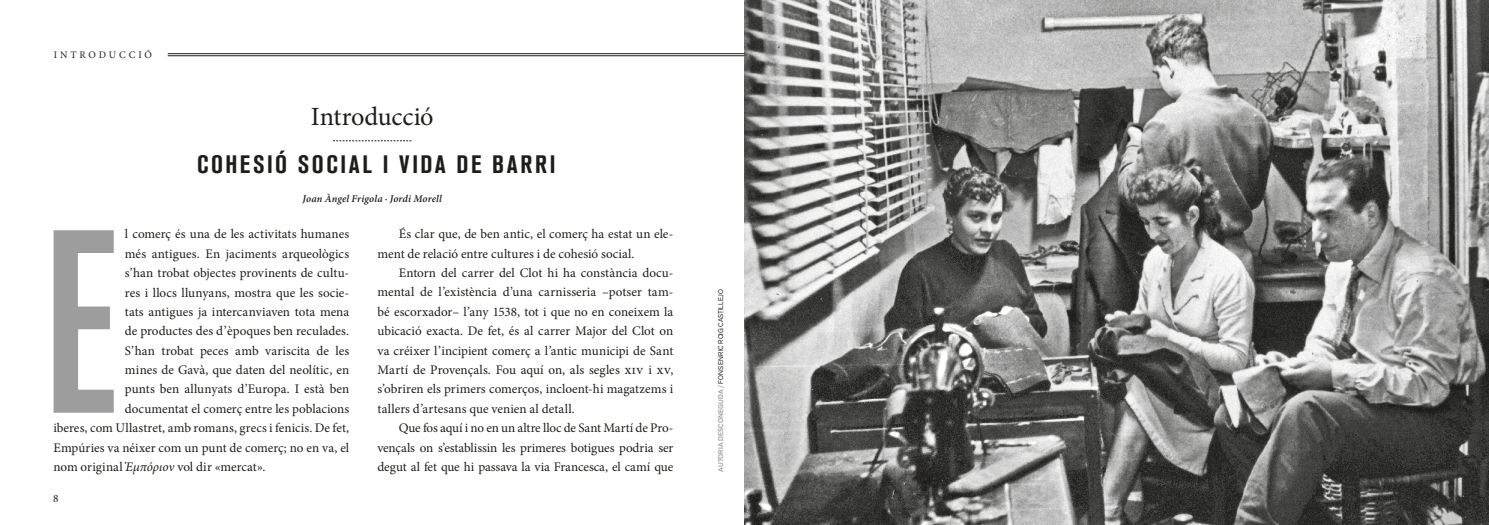
<style>
.page{position:relative;width:1489px;height:525px;background:#fff}
.page>*{position:absolute;margin:0;border:0;box-sizing:border-box;transform-origin:0 0}
.t1{font:500 condensed 258.12px "Akzidenz Grotesk BQ";color:#9d9d9d}
.t2{font:26.25px "Minion Pro";letter-spacing:-.005em;color:#1d1d1b}
.t3{font:700 condensed 25px "Akzidenz Grotesk BQ";letter-spacing:.105em;color:#1d1d1b}
.t4{font:13.12px/19.4px "Minion Pro";color:#1d1d1b;text-align:justify}
.t5{font:11.25px "Minion Pro";color:#1d1d1b}
.t6{font:italic 600 10.38px "Minion Pro";letter-spacing:.01em;color:#1d1d1b}
.t7{font:10px "Minion Pro";letter-spacing:.29em;color:#1d1d1b}
.t8{font:6.88px "Akzid Grtsk Next";color:#1d1d1b}
.s1{font-style:italic}
.s2{font-weight:500;color:#9d9d9d}
</style>
<div class="page">
<img style="left:744px;top:0;width:744px;height:524px">
<svg style="left:333px;top:140px;width:78px;height:1px"></svg>
<hr style="left:168px;top:53px;width:576px;height:1px;background:#1d1d1b">
<hr style="left:168px;top:55px;width:576px;height:1px;background:#1d1d1b">
<p class="t7" style="left:54px;top:48px;width:100px">INTRODUCCIÓ</p>
<h2 class="t2" style="left:311px;top:99px;width:124px">Introducció</h2>
<h3 class="t3" style="left:197px;top:150px;width:360px">COHESIÓ SOCIAL I VIDA DE BARRI</h3>
<p class="t6" style="left:302px;top:191px;width:141px">Joan Àngel Frigola · Jordi Morell</p>
<h1 class="t1" style="left:43px;top:177px;width:77px">E</h1>
<p class="t4" style="left:125px;top:224px;width:226px">l comerç és una de les activitats humanes</p>
<p class="t4" style="left:125px;top:244px;width:226px">més antigues. En jaciments arqueològics</p>
<p class="t4" style="left:125px;top:263px;width:226px">s’han trobat objectes provinents de cultu-</p>
<p class="t4" style="left:125px;top:282px;width:226px">res i llocs llunyans, mostra que les socie-</p>
<p class="t4" style="left:125px;top:302px;width:226px">tats antigues ja intercanviaven tota mena</p>
<p class="t4" style="left:125px;top:321px;width:226px">de productes des d’èpoques ben reculades.</p>
<p class="t4" style="left:125px;top:340px;width:226px">S’han trobat peces amb variscita de les</p>
<p class="t4" style="left:125px;top:360px;width:226px">mines de Gavà, que daten del neolític, en</p>
<p class="t4" style="left:125px;top:379px;width:226px">punts ben allunyats d’Europa. I està ben</p>
<p class="t4" style="left:125px;top:399px;width:226px">documentat el comerç entre les poblacions</p>
<p class="t4" style="left:53px;top:418px;width:297px">iberes, com Ullastret, amb romans, grecs i fenicis. De fet,</p>
<p class="t4" style="left:53px;top:437px;width:297px">Empúries va néixer com un punt de comerç; no en va, el</p>
<p class="t4" style="left:53px;top:457px;width:213px">nom original <span class="s1">Ἐμπóριον</span> vol dir «mercat».</p>
<p class="t5" style="left:53px;top:491px;width:7px">8</p>
<p class="t4" style="left:377px;top:224px;width:297px;text-indent:21px">És clar que, de ben antic, el comerç ha estat un ele&shy;ment de relació entre cultures i de cohesió social.</p>
<p class="t4" style="left:377px;top:263px;width:297px;text-indent:21px">Entorn del carrer del Clot hi ha constància docu&shy;mental de l’existència d’una carnisseria –potser tam&shy;bé escorxador– l’any 1538, tot i que no en coneixem la ubicació exacta. De fet, és al carrer Major del Clot on va créixer l’incipient comerç a l’antic municipi de Sant Martí de Provençals. Fou aquí on, als segles xiv i xv, s’obriren els primers comerços, incloent-hi magatzems i tallers d’artesans que venien al detall.</p>
<p class="t4" style="left:377px;top:418px;width:297px;text-indent:21px">Que fos aquí i no en un altre lloc de Sant Martí de Pro&shy;vençals on s’establissin les primeres botigues podria ser degut al fet que hi passava la via Francesca, el camí que</p>
<p class="t8" style="left:716px;top:471px;width:184px;rotate:-90deg"><span class="s2">AUTORIA DESCONEGUDA /</span> FONS ENRIC ROIG CASTILLEJO</p>
</div>
